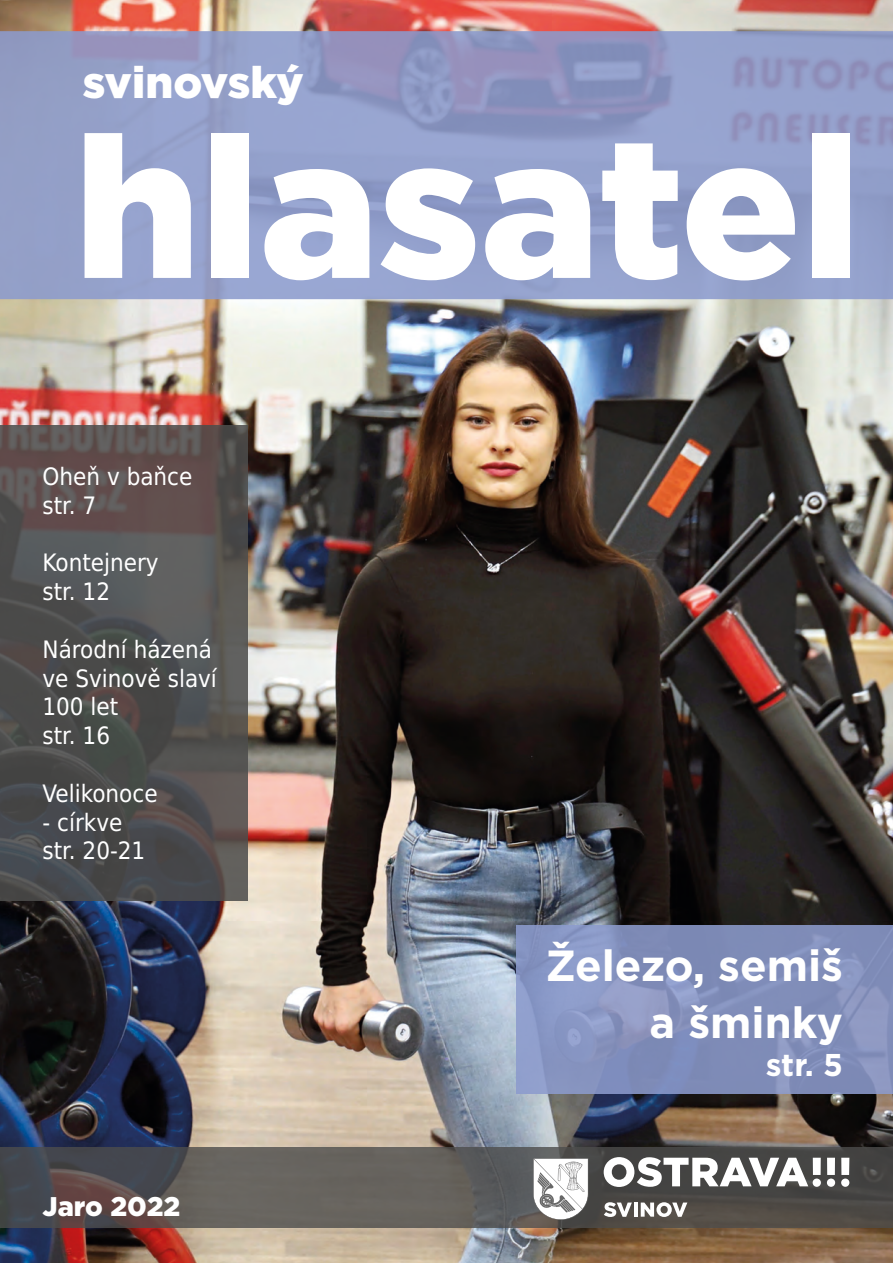
<style>
.page{position:relative;width:893px;height:1263px;background:#fff}
.page>*{position:absolute;margin:0;border:0;box-sizing:border-box;transform-origin:0 0}
.t1{font:900 198.3px "Gotham";color:#fff}
.t2{font:900 44.1px "Gotham";letter-spacing:-.01em;color:#fff}
.t3{font:700 43.5px/57px "Gotham";color:#fff;text-align:right}
.t4{font:700 31.5px "Gotham";color:#fff}
.t5{font:900 27px "Gotham";color:#fff}
.t6{font:24px/28.8px "DejaVu Sans Condensed";color:#fff}
</style>
<div class="page">
<img style="left:0;top:0;width:893px;height:1263px">
<svg style="left:0;top:31px;width:893px;height:268px;background:#929dc8"></svg>
<svg style="left:517px;top:925px;width:376px;height:169px;background:#8490bd"></svg>
<svg style="left:0;top:425px;width:248px;height:476px;background:#535050"></svg>
<svg style="left:0;top:1147px;width:893px;height:81px;background:#575452"></svg>
<svg style="left:604px;top:1157px;width:204px;height:30px"></svg>
<div style="left:813px;top:1178px;width:8px;height:9px;background:#fff;border-radius:50%"></div>
<div style="left:827px;top:1178px;width:8px;height:9px;background:#fff;border-radius:50%"></div>
<div style="left:813px;top:1158px;width:8px;height:17px;background:#fff"></div>
<div style="left:827px;top:1158px;width:8px;height:17px;background:#fff"></div>
<div style="left:841px;top:1158px;width:8px;height:17px;background:#fff"></div>
<div style="left:841px;top:1178px;width:8px;height:9px;background:#fff;border-radius:50%"></div>
<svg style="left:604px;top:1202px;width:28px;height:15px"></svg>
<hr style="left:634px;top:1202px;width:4px;height:15px;background:#fff">
<svg style="left:641px;top:1202px;width:46px;height:15px"></svg>
<svg style="left:533px;top:1158px;width:55px;height:62px"></svg>
<h2 class="t2" style="left:83px;top:52px;width:222px">svinovský</h2>
<h1 class="t1" style="left:74px;top:71px;width:787px">hlasatel</h1>
<p class="t6" style="left:43px;top:461px;width:151px">Oheň v baňce str. 7</p>
<p class="t6" style="left:43px;top:547px;width:118px">Kontejnery str. 12</p>
<p class="t6" style="left:43px;top:634px;width:176px">Národní házená ve Svinově slaví<br>100 let<br>str. 16</p>
<p class="t6" style="left:43px;top:778px;width:117px">Velikonoce</p>
<p class="t6" style="left:43px;top:806px;width:104px">- církve str. 20-21</p>
<p class="t5" style="left:43px;top:1187px;width:139px">Jaro 2022</p>
<h3 class="t3" style="left:545px;top:937px;width:299px">Železo, semiš a šminky</h3>
<h3 class="t4" style="left:766px;top:1044px;width:79px">str. 5</h3>
</div>
